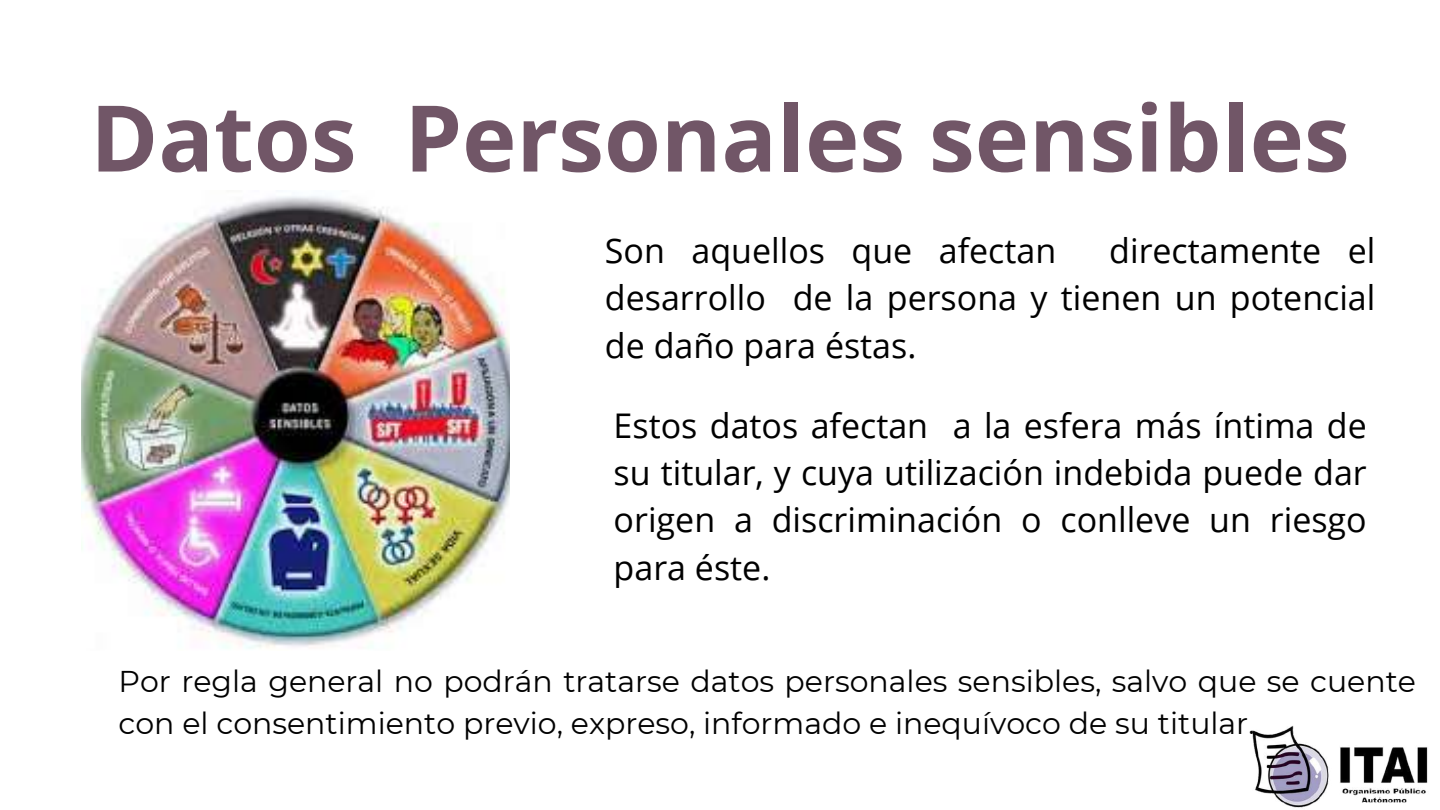
<style>
.page{position:relative;width:1440px;height:810px;background:#fff}
.page>*{position:absolute;margin:0;border:0;box-sizing:border-box;transform-origin:0 0}
.t1{font:700 92px "Open Sans";color:#715667}
.t2{font:34px/47.2px "Open Sans";color:#000;text-align:justify}
.t3{font:30px/42px "Montserrat";color:#000}
</style>
<div class="page">
<img style="left:1252px;top:725px;width:176px;height:83px">
<img style="left:81px;top:196px;width:428px;height:453px">
<h1 class="t1" style="left:90px;top:73px;width:1261px">Datos Personales sensibles</h1>
<p class="t2" style="left:605px;top:226px;width:453px">Son aquellos que afectan</p>
<p class="t2" style="left:605px;top:226px;width:772px;text-indent:504px">directamente el desarrollo de la persona y tienen un potencial de daño para éstas.</p>
<p class="t2" style="left:614px;top:401px;width:755px">Estos datos afectan a la esfera más íntima de su titular, y cuya utilización indebida puede dar origen a discriminación o conlleve un riesgo para éste.</p>
<p class="t3" style="left:119px;top:660px;width:1299px">Por regla general no podrán tratarse datos personales sensibles, salvo que se cuente con el consentimiento previo, expreso, informado e inequívoco de su titular.</p>
</div>
